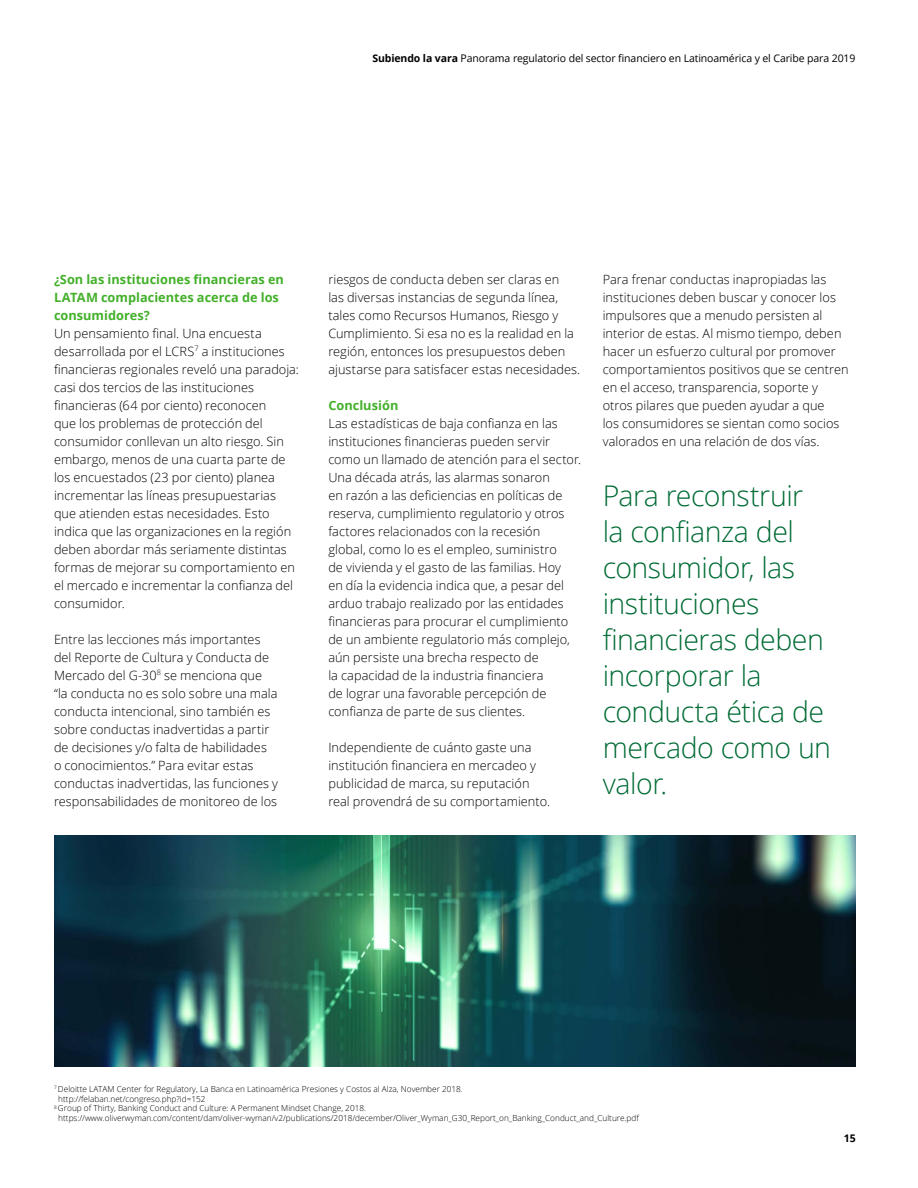
<style>
.page{position:relative;width:918px;height:1188px;background:#fff}
.page>*{position:absolute;margin:0;border:0;box-sizing:border-box;transform-origin:0 0}
.t1{font:300 28.5px/36px "Open Sans";letter-spacing:-.015em;color:#006b35}
.t2{font:300 12.75px/18px "Open Sans";letter-spacing:.005em;color:#000}
.t3{font:700 12.75px/18px "Open Sans";color:#43b02a}
.t4{font:10.5px "Open Sans";letter-spacing:-.01em;color:#000}
.t5{font:700 10.5px "Open Sans";color:#000}
.t6{font:300 8.25px "Open Sans";color:#000}
.s1{font-weight:700}
</style>
<div class="page">
<img style="left:54px;top:835px;width:801px;height:231px">
<p class="t4" style="left:372px;top:51px;width:485px"><span class="s1">Subiendo la vara</span> Panorama regulatorio del sector financiero en Latinoamérica y el Caribe para 2019</p>
<p class="t3" style="left:54px;top:270px;width:232px">¿Son las instituciones financieras en<br>LATAM complacientes acerca de los consumidores?</p>
<p class="t2" style="left:54px;top:324px;width:246px">Un pensamiento final. Una encuesta desarrollada por el LCRS<sup>7</sup> a instituciones financieras regionales reveló una paradoja: casi dos tercios de las instituciones financieras (64 por ciento) reconocen<br>que los problemas de protección del consumidor conllevan un alto riesgo. Sin embargo, menos de una cuarta parte de los encuestados (23 por ciento) planea incrementar las líneas presupuestarias que atienden estas necesidades. Esto indica que las organizaciones en la región deben abordar más seriamente distintas formas de mejorar su comportamiento en el mercado e incrementar la confianza del consumidor.</p>
<p class="t2" style="left:54px;top:630px;width:226px">Entre las lecciones más importantes del Reporte de Cultura y Conducta de Mercado del G-30<sup>8</sup> se menciona que “la conducta no es solo sobre una mala conducta intencional, sino también es sobre conductas inadvertidas a partir de decisiones y/o falta de habilidades<br>o conocimientos.” Para evitar estas conductas inadvertidas, las funciones y responsabilidades de monitoreo de los</p>
<p class="t2" style="left:328px;top:270px;width:253px">riesgos de conducta deben ser claras en<br>las diversas instancias de segunda línea, tales como Recursos Humanos, Riesgo y Cumplimiento. Si esa no es la realidad en la región, entonces los presupuestos deben ajustarse para satisfacer estas necesidades.</p>
<p class="t3" style="left:328px;top:396px;width:72px">Conclusión</p>
<p class="t2" style="left:328px;top:414px;width:254px">Las estadísticas de baja confianza en las instituciones financieras pueden servir como un llamado de atención para el sector.<br>Una década atrás, las alarmas sonaron<br>en razón a las deficiencias en políticas de reserva, cumplimiento regulatorio y otros factores relacionados con la recesión<br>global, como lo es el empleo, suministro<br>de vivienda y el gasto de las familias. Hoy<br>en día la evidencia indica que, a pesar del arduo trabajo realizado por las entidades financieras para procurar el cumplimiento de un ambiente regulatorio más complejo, aún persiste una brecha respecto de<br>la capacidad de la industria financiera<br>de lograr una favorable percepción de confianza de parte de sus clientes.</p>
<p class="t2" style="left:328px;top:738px;width:223px">Independiente de cuánto gaste una institución financiera en mercadeo y publicidad de marca, su reputación real provendrá de su comportamiento.</p>
<p class="t2" style="left:603px;top:270px;width:247px">Para frenar conductas inapropiadas las instituciones deben buscar y conocer los impulsores que a menudo persisten al interior de estas. Al mismo tiempo, deben hacer un esfuerzo cultural por promover comportamientos positivos que se centren en el acceso, transparencia, soporte y otros pilares que pueden ayudar a que<br>los consumidores se sientan como socios valorados en una relación de dos vías.</p>
<h1 class="t1" style="left:603px;top:477px;width:230px">Para reconstruir la confianza del consumidor, las instituciones financieras deben incorporar la conducta ética de mercado como un valor.</h1>
<p class="t6" style="left:54px;top:1083px;width:410px"><sup>7</sup> Deloitte LATAM Center for Regulatory, La Banca en Latinoamérica Presiones y Costos al Alza, November 2018.</p>
<p class="t6" style="left:58px;top:1093px;width:149px">http://felaban.net/congreso.php?id=152</p>
<p class="t6" style="left:54px;top:1103px;width:314px"><sup>8</sup> Group of Thirty, Banking Conduct and Culture: A Permanent Mindset Change, 2018.</p>
<p class="t6" style="left:58px;top:1112px;width:582px">https://www.oliverwyman.com/content/dam/oliver-wyman/v2/publications/2018/december/Oliver_Wyman_G30_Report_on_Banking_Conduct_and_Culture.pdf</p>
<p class="t5" style="left:844px;top:1131px;width:13px">15</p>
</div>
